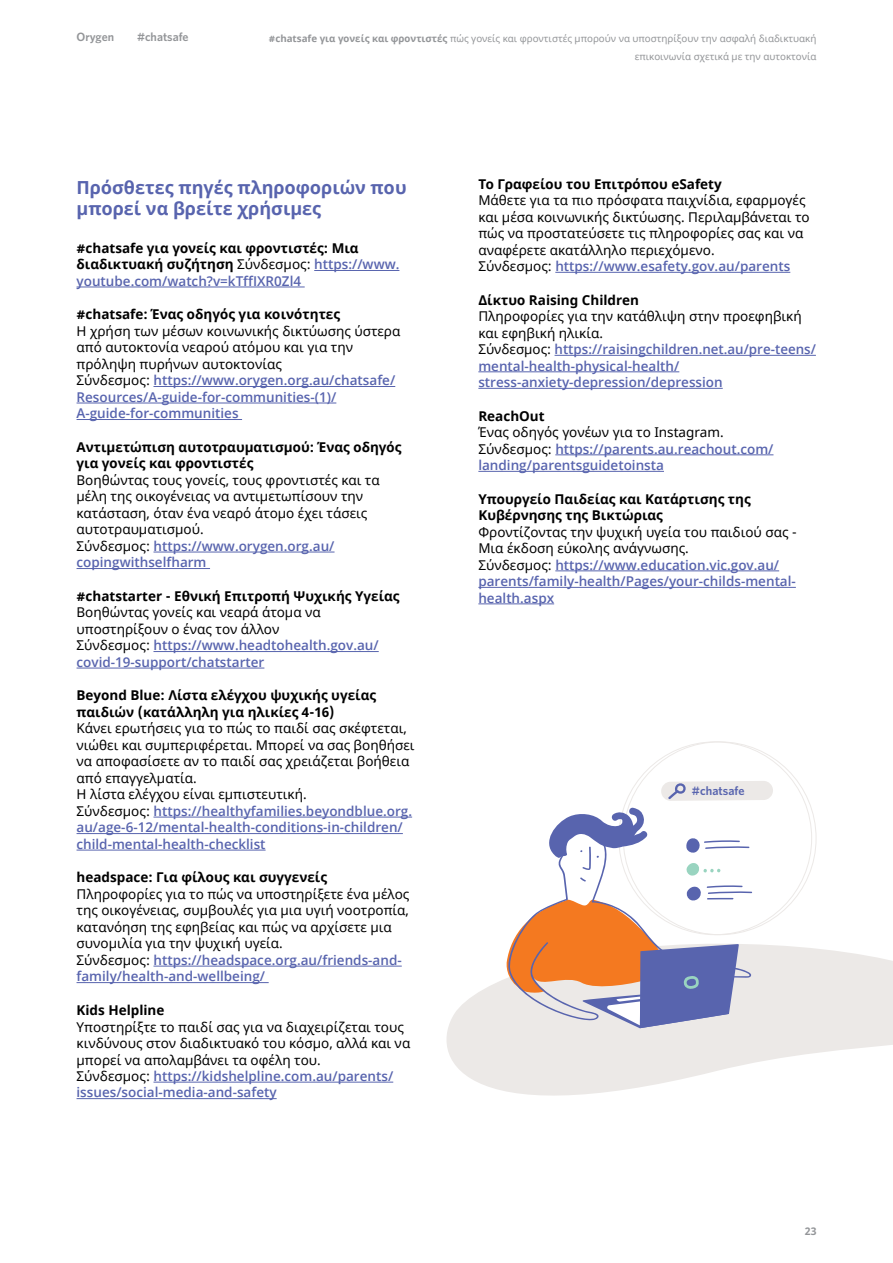
<style>
.page{position:relative;width:893px;height:1263px;background:#fff}
.page>*{position:absolute;margin:0;border:0;box-sizing:border-box;transform-origin:0 0}
.t1{font:700 18px/21.6px "Noto Sans";color:#5864ae}
.t2{font:13.5px/16.5px "Noto Sans";color:#000}
.t3{font:600 13.5px/16.5px "Open Sans";color:#5864ae}
.t4{font:700 13.5px/16.5px "Noto Sans";color:#000}
.t5{font:600 12.3px "Whitney";letter-spacing:-.01em;color:#5864ae}
.t6{font:600 12px "Whitney";color:#939598}
.t7{font:700 10.5px "Noto Sans";color:#939598}
.t8{font:9.75px/18px "Noto Sans";color:#939598;text-align:right}
.s1{font-weight:700}
.s2{font-weight:400}
.s3{font-family:"Open Sans";font-weight:600;color:#5864ae}
.s4{font-family:"Noto Sans";font-weight:400;color:#000}
</style>
<div class="page">
<svg style="left:446px;top:944px;width:447px;height:152px;fill:#ece9e7"></svg>
<svg style="left:661px;top:781px;width:112px;height:20px;background:#e7e5e6"></svg>
<svg style="left:504px;top:807px;width:248px;height:221px"></svg>
<hr style="left:314px;top:270px;width:85px;height:1px;background:#5864ae">
<hr style="left:77px;top:287px;width:228px;height:1px;background:#5864ae">
<hr style="left:153px;top:386px;width:242px;height:1px;background:#5864ae">
<hr style="left:77px;top:403px;width:259px;height:1px;background:#5864ae">
<hr style="left:77px;top:419px;width:165px;height:1px;background:#5864ae">
<hr style="left:153px;top:552px;width:182px;height:1px;background:#5864ae">
<hr style="left:77px;top:568px;width:133px;height:1px;background:#5864ae">
<hr style="left:153px;top:651px;width:226px;height:1px;background:#5864ae">
<hr style="left:77px;top:668px;width:187px;height:1px;background:#5864ae">
<hr style="left:153px;top:817px;width:259px;height:1px;background:#5864ae">
<hr style="left:77px;top:833px;width:326px;height:1px;background:#5864ae">
<hr style="left:77px;top:850px;width:189px;height:1px;background:#5864ae">
<hr style="left:153px;top:966px;width:249px;height:1px;background:#5864ae">
<hr style="left:77px;top:982px;width:192px;height:1px;background:#5864ae">
<hr style="left:153px;top:1082px;width:240px;height:1px;background:#5864ae">
<hr style="left:77px;top:1098px;width:200px;height:1px;background:#5864ae">
<hr style="left:555px;top:272px;width:235px;height:1px;background:#5864ae">
<hr style="left:555px;top:355px;width:261px;height:1px;background:#5864ae">
<hr style="left:478px;top:371px;width:201px;height:1px;background:#5864ae">
<hr style="left:478px;top:388px;width:245px;height:1px;background:#5864ae">
<hr style="left:555px;top:454px;width:218px;height:1px;background:#5864ae">
<hr style="left:478px;top:471px;width:186px;height:1px;background:#5864ae">
<hr style="left:555px;top:570px;width:224px;height:1px;background:#5864ae">
<hr style="left:478px;top:587px;width:318px;height:1px;background:#5864ae">
<hr style="left:478px;top:603px;width:76px;height:1px;background:#5864ae">
<p class="t6" style="left:77px;top:29px;width:39px">Orygen</p>
<p class="t6" style="left:137px;top:29px;width:53px">#chatsafe</p>
<p class="t8" style="left:269px;top:30px;width:549px"><span class="s1">#chatsafe για γονείς και φροντιστές</span> πώς γονείς και φροντιστές μπορούν να υποστηρίξουν την ασφαλή διαδικτυακή επικοινωνία σχετικά με την αυτοκτονία</p>
<h1 class="t1" style="left:77px;top:177px;width:332px">Πρόσθετες πηγές πληροφοριών που μπορεί να βρείτε χρήσιμες</h1>
<p class="t4" style="left:77px;top:240px;width:324px">#chatsafe για γονείς και φροντιστές: Μια διαδικτυακή συζήτηση <span class="s2">Σύνδεσμος:</span> <span class="s3">https://www.</span></p>
<p class="t3" style="left:77px;top:272px;width:226px">youtube.com/watch?v=kTffIXR0Zl4</p>
<p class="t4" style="left:77px;top:307px;width:265px">#chatsafe: Ένας οδηγός για κοινότητες</p>
<p class="t2" style="left:77px;top:323px;width:325px">Η χρήση των μέσων κοινωνικής δικτύωσης ύστερα από αυτοκτονία νεαρού ατόμου και για την πρόληψη πυρήνων αυτοκτονίας</p>
<p class="t3" style="left:77px;top:372px;width:320px"><span class="s4">Σύνδεσμος:</span> https://www.orygen.org.au/chatsafe/<br>Resources/A-guide-for-communities-(1)/<br>A-guide-for-communities</p>
<p class="t4" style="left:77px;top:439px;width:327px">Αντιμετώπιση αυτοτραυματισμού: Ένας οδηγός για γονείς και φροντιστές</p>
<p class="t2" style="left:77px;top:472px;width:305px">Βοηθώντας τους γονείς, τους φροντιστές και τα μέλη της οικογένειας να αντιμετωπίσουν την κατάσταση, όταν ένα νεαρό άτομο έχει τάσεις αυτοτραυματισμού.</p>
<p class="t3" style="left:77px;top:537px;width:259px"><span class="s4">Σύνδεσμος:</span> https://www.orygen.org.au/ copingwithselfharm</p>
<p class="t4" style="left:77px;top:588px;width:325px">#chatstarter - Εθνική Επιτροπή Ψυχικής Υγείας</p>
<p class="t2" style="left:77px;top:605px;width:246px">Βοηθώντας γονείς και νεαρά άτομα να υποστηρίξουν ο ένας τον άλλον</p>
<p class="t3" style="left:77px;top:637px;width:304px"><span class="s4">Σύνδεσμος:</span> https://www.headtohealth.gov.au/ covid-19-support/chatstarter</p>
<p class="t4" style="left:77px;top:688px;width:301px">Beyond Blue: Λίστα ελέγχου ψυχικής υγείας παιδιών (κατάλληλη για ηλικίες 4-16)</p>
<p class="t2" style="left:77px;top:721px;width:340px">Κάνει ερωτήσεις για το πώς το παιδί σας σκέφτεται, νιώθει και συμπεριφέρεται. Μπορεί να σας βοηθήσει να αποφασίσετε αν το παιδί σας χρειάζεται βοήθεια από επαγγελματία.<br>Η λίστα ελέγχου είναι εμπιστευτική.</p>
<p class="t3" style="left:77px;top:802px;width:337px"><span class="s4">Σύνδεσμος:</span> https://healthyfamilies.beyondblue.org. au/age-6-12/mental-health-conditions-in-children/ child-mental-health-checklist</p>
<p class="t4" style="left:77px;top:870px;width:252px">headspace: Για φίλους και συγγενείς</p>
<p class="t2" style="left:77px;top:886px;width:334px">Πληροφορίες για το πώς να υποστηρίξετε ένα μέλος της οικογένειας, συμβουλές για μια υγιή νοοτροπία, κατανόηση της εφηβείας και πώς να αρχίσετε μια συνομιλία για την ψυχική υγεία.</p>
<p class="t3" style="left:77px;top:951px;width:327px"><span class="s4">Σύνδεσμος:</span> https://headspace.org.au/friends-and&shy;family/health-and-wellbeing/</p>
<p class="t4" style="left:77px;top:1002px;width:89px">Kids Helpline</p>
<p class="t2" style="left:77px;top:1019px;width:335px">Υποστηρίξτε το παιδί σας για να διαχειρίζεται τους κινδύνους στον διαδικτυακό του κόσμο, αλλά και να μπορεί να απολαμβάνει τα οφέλη του.</p>
<p class="t3" style="left:77px;top:1067px;width:318px"><span class="s4">Σύνδεσμος:</span> https://kidshelpline.com.au/parents/ issues/social-media-and-safety</p>
<p class="t4" style="left:478px;top:176px;width:245px">Το Γραφείου του Επιτρόπου eSafety</p>
<p class="t2" style="left:478px;top:193px;width:333px">Μάθετε για τα πιο πρόσφατα παιχνίδια, εφαρμογές και μέσα κοινωνικής δικτύωσης. Περιλαμβάνεται το πώς να προστατεύσετε τις πληροφορίες σας και να αναφέρετε ακατάλληλο περιεχόμενο.</p>
<p class="t3" style="left:478px;top:258px;width:313px"><span class="s4">Σύνδεσμος:</span> https://www.esafety.gov.au/parents</p>
<p class="t4" style="left:478px;top:292px;width:162px">Δίκτυο Raising Children</p>
<p class="t2" style="left:478px;top:309px;width:325px">Πληροφορίες για την κατάθλιψη στην προεφηβική και εφηβική ηλικία.</p>
<p class="t3" style="left:478px;top:341px;width:339px"><span class="s4">Σύνδεσμος:</span> https://raisingchildren.net.au/pre-teens/ mental-health-physical-health/ stress-anxiety-depression/depression</p>
<p class="t4" style="left:478px;top:408px;width:68px">ReachOut</p>
<p class="t2" style="left:478px;top:425px;width:247px">Ένας οδηγός γονέων για το Instagram.</p>
<p class="t3" style="left:478px;top:440px;width:297px"><span class="s4">Σύνδεσμος:</span> https://parents.au.reachout.com/ landing/parentsguidetoinsta</p>
<p class="t4" style="left:478px;top:491px;width:274px">Υπουργείο Παιδείας και Κατάρτισης της<br>Κυβέρνησης της Βικτώριας</p>
<p class="t2" style="left:478px;top:524px;width:320px">Φροντίζοντας την ψυχική υγεία του παιδιού σας -<br>Μια έκδοση εύκολης ανάγνωσης.</p>
<p class="t3" style="left:478px;top:556px;width:319px"><span class="s4">Σύνδεσμος:</span> https://www.education.vic.gov.au/ parents/family-health/Pages/your-childs-mental&shy;health.aspx</p>
<p class="t5" style="left:692px;top:783px;width:54px">#chatsafe</p>
<p class="t7" style="left:805px;top:1224px;width:13px">23</p>
</div>
